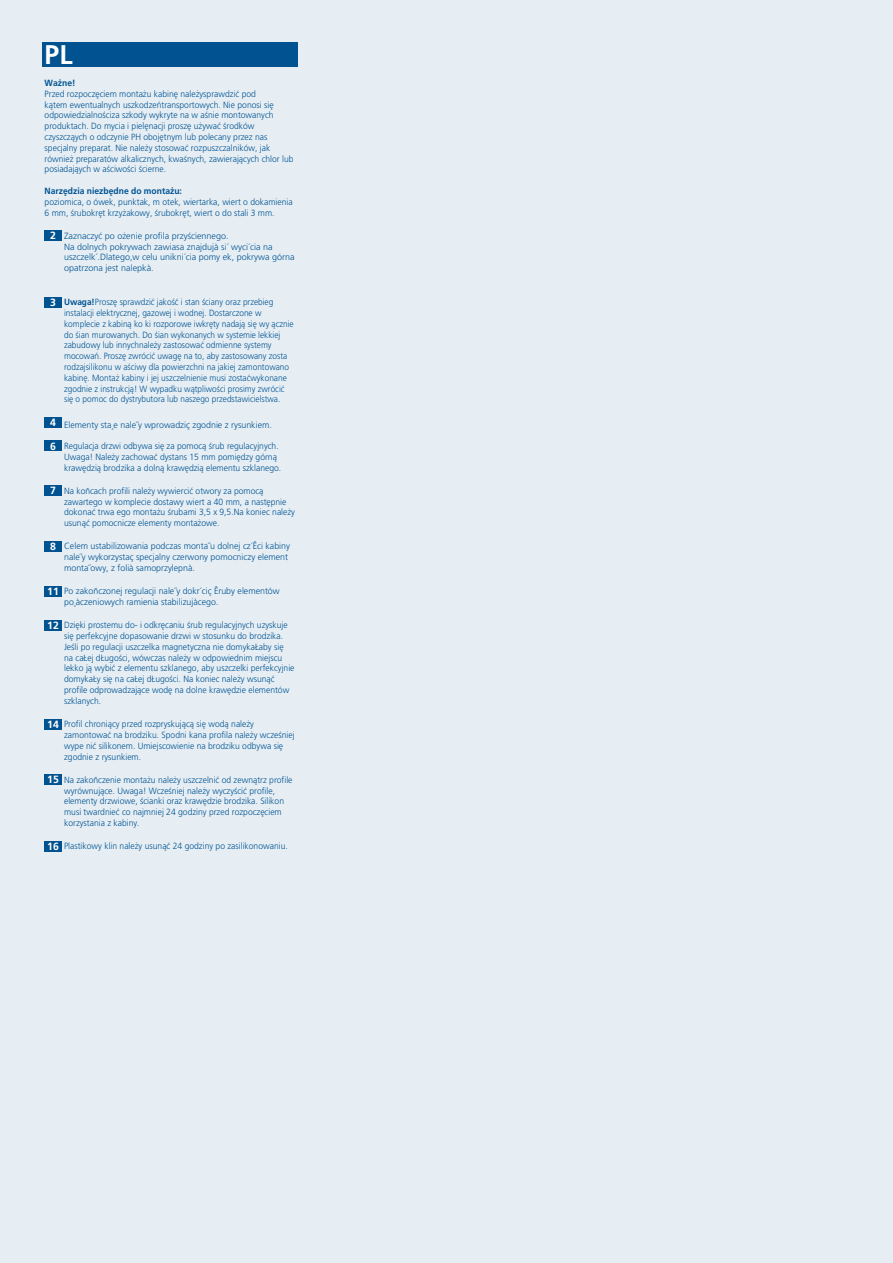
<style>
.page{position:relative;width:893px;height:1263px;background:#e6eef4}
.page>*{position:absolute;margin:0;border:0;box-sizing:border-box;transform-origin:0 0}
.t1{font:700 27px "Frutiger";color:#fff}
.t2{font:300 9px/10.8px "Pfrutiger";color:#005291;scale:.95 1}
.t3{font:300 9px/10.8px "Pfrutiger";color:#005291;scale:.92 1}
.t4{font:300 9px/10.8px "Frutiger";color:#005291}
.t5{font:300 9px "Pfrutiger";color:#005291}
.t6{font:700 9px "Pfrutiger";color:#005291;scale:.95 1}
.s1{font-family:"Frutiger";font-weight:700;font-size:10.5px;color:#fff}
.s2{font-weight:700}
.s3{font-weight:700;font-size:10.5px;color:#fff}
</style>
<div class="page">
<div style="left:43px;top:43px;width:255px;height:24px;background:#005291"></div>
<div style="left:45px;top:230px;width:17px;height:11px;background:#005291"></div>
<div style="left:45px;top:297px;width:17px;height:10px;background:#005291"></div>
<div style="left:45px;top:417px;width:17px;height:11px;background:#005291"></div>
<div style="left:45px;top:440px;width:17px;height:11px;background:#005291"></div>
<div style="left:45px;top:485px;width:17px;height:11px;background:#005291"></div>
<div style="left:45px;top:541px;width:17px;height:11px;background:#005291"></div>
<div style="left:45px;top:586px;width:17px;height:10px;background:#005291"></div>
<div style="left:45px;top:620px;width:17px;height:10px;background:#005291"></div>
<div style="left:45px;top:719px;width:17px;height:10px;background:#005291"></div>
<div style="left:45px;top:774px;width:17px;height:11px;background:#005291"></div>
<div style="left:45px;top:841px;width:17px;height:10px;background:#005291"></div>
<h1 class="t1" style="left:45px;top:39px;width:29px">PL</h1>
<p class="t6" style="left:45px;top:78px;width:34px">Wa˝ne!</p>
<p class="t2" style="left:45px;top:88px;width:263px">Przed rozpocz´ciem monta˝u kabin´ nale˝ysprawdziç pod<br>kàtem ewentualnych uszkodzeƒtransportowych. Nie ponosi si´ odpowiedzialnoÊciza szkody wykryte na w aÊnie montowanych produktach. Do mycia i piel´nacji prosz´ u˝ywaç Êrodków czyszczàych o odczynie PH oboj´tnym lub polecany przez nas specjalny preparat. Nie nale˝y stosowaç rozpuszczalników, jak równie˝ preparatów alkalicznych, kwaÊnych, zawierajàcych chlor lub posiadajàych w aÊciwoÊci Êcierne.</p>
<p class="t6" style="left:45px;top:186px;width:146px">Narz´dzia niezb´dne do monta˝u:</p>
<p class="t2" style="left:45px;top:196px;width:263px">poziomica, o ówek, punktak, m otek, wiertarka, wiert o dokamienia<br>6 mm, Êrubokr´t krzy˝akowy, Êrubokr´t, wiert o do stali 3 mm.</p>
<p class="t5" style="left:50px;top:231px;width:180px"><span class="s1">2</span> Zaznaczyç po o˝enie profila przyÊciennego.</p>
<p class="t4" style="left:64px;top:241px;width:232px">Na dolnych pokrywach zawiasa znajdujà si´ wyci´cia na uszczelk´.Dlatego,w celu unikni´cia pomyΠek, pokrywa górna opatrzona jest nalepkà.</p>
<p class="t3" style="left:64px;top:297px;width:251px;text-indent:-14px"><span class="s1">3</span> <span class="s2">Uwaga!</span>Prosz´ sprawdziç jakoÊç i stan Êciany oraz przebieg instalacji elektrycznej, gazowej i wodnej. Dostarczone w komplecie z kabinà ko ki rozporowe iwkr´ty nadajà si´ wy àcznie do Êian murowanych. Do Êian wykonanych w systemie lekkiej zabudowy lub innychnale˝y zastosowaç odmienne systemy mocowaƒ. Prosz´ zwróciç uwag´ na to, aby zastosowany zosta rodzajsilikonu w aÊciwy dla powierzchni na jakiej zamontowano kabin´. Monta˝ kabiny i jej uszczelnienie musi zostaçwykonane zgodnie z instrukcjà! W wypadku wàtpliwoÊci prosimy zwróciç si´ o pomoc do dystrybutora lub naszego przedstawicielstwa.</p>
<p class="t4" style="left:50px;top:419px;width:223px"><sup>4</sup> Elementy sta¸e nale˝y wprowadziç zgodnie z rysunkiem.</p>
<p class="t2" style="left:64px;top:440px;width:230px;text-indent:-14px"><span class="s1">6</span> Regulacja drzwi odbywa si´ za pomocà Êrub regulacyjnych.<br>Uwaga! Nale˝y zachowaç dystans 15 mm pomi´dzy górnà kraw´dzià brodzika a dolnà kraw´dzià elementu szklanego.</p>
<p class="t2" style="left:64px;top:485px;width:245px;text-indent:-14px"><span class="s1">7</span> Na koñcach profili nale˝y wywierciç otwory za pomocà zawartego w komplecie dostawy wiert a 40 mm, a nast´pnie dokonaç trwa ego monta˝u Êrubami 3,5 x 9,5.Na koniec nale˝y usunàç pomocnicze elementy monta˝owe.</p>
<p class="t4" style="left:64px;top:541px;width:227px;text-indent:-14px"><span class="s3">8</span> Celem ustabilizowania podczas monta˝u dolnej cz´Êci kabiny nale˝y wykorzystaç specjalny czerwony pomocniczy element monta˝owy, z folià samoprzylepnà.</p>
<p class="t4" style="left:64px;top:586px;width:217px;text-indent:-17px"><span class="s3">11</span> Po zakoñczonej regulacji nale˝y dokr´ciç Êruby elementów po¸àczeniowych ramienia stabilizujàcego.</p>
<p class="t2" style="left:64px;top:620px;width:244px;text-indent:-17px"><span class="s1">12</span> Dzi´ki prostemu do- i odkr´caniu Êrub regulacyjnych uzyskuje si´ perfekcyjne dopasowanie drzwi w stosunku do brodzika.<br>JeÊli po regulacji uszczelka magnetyczna nie domyka¸aby si´ na ca¸ej d¸ugoÊci, wówczas nale˝y w odpowiednim miejscu lekko jà wybiç z elementu szklanego, aby uszczelki perfekcyjnie domyka¸y si´ na ca¸ej d¸ugoÊci. Na koniec nale˝y wsunàç profile odprowadzajàce wod´ na dolne kraw´dzie elementów szklanych.</p>
<p class="t2" style="left:64px;top:719px;width:244px;text-indent:-17px"><span class="s1">14</span> Profil chroniàcy przed rozpryskujàcà si´ wodà nale˝y zamontowaç na brodziku. Spodni kana profila nale˝y wczeÊniej wype niç silikonem. Umiejscowienie na brodziku odbywa si´ zgodnie z rysunkiem.</p>
<p class="t2" style="left:64px;top:774px;width:242px;text-indent:-17px"><span class="s1">15</span> Na zakoñczenie monta˝u nale˝y uszczelniç od zewnàtrz profile wyrównujàce. Uwaga! WczeÊniej nale˝y wyczyÊciç profile, elementy drzwiowe, Êcianki oraz kraw´dzie brodzika. Silikon musi twardnieç co najmniej 24 godziny przed rozpocz´ciem korzystania z kabiny.</p>
<p class="t2" style="left:47px;top:841px;width:255px"><span class="s1">16</span> Plastikowy klin nale˝y usunàç 24 godziny po zasilikonowaniu.</p>
</div>
